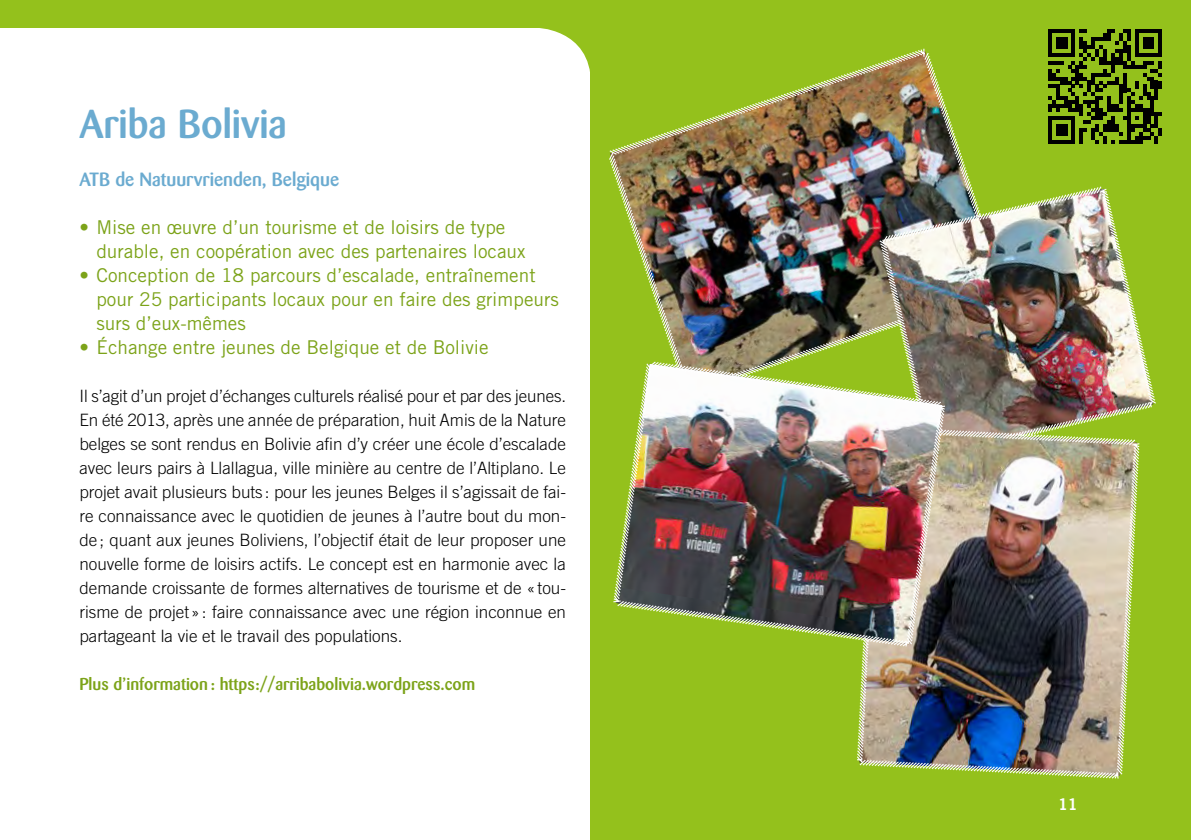
<style>
.page{position:relative;width:1191px;height:840px;background:#fff}
.page>*{position:absolute;margin:0;border:0;box-sizing:border-box;transform-origin:0 0}
.Überschrift_1{font:500 40px "Barmeno Pro";color:#6babd0}
.Fließtext_Punktelis{font:19px/24px "Trade Gothic LT Pro";color:#7ca319}
.Organisation{font:500 19px "Barmeno Pro";color:#6babd0}
.Fließtext_1__Zeile{font:300 17px/24px "Trade Gothic LT Pro";color:#000;text-align:justify}
.Infos_Links{font:500 17px "Barmeno Pro";color:#7ca319}
.t1{font:16px "Trade Gothic Bold Two";color:#fff}
</style>
<div class="page">
<div style="left:591px;top:0;width:600px;height:839px;background:#94c11c"></div>
<div style="left:0;top:0;width:1191px;height:28px;background:#94c11c"></div>
<img style="left:609px;top:48px;width:363px;height:312px">
<svg style="left:540px;top:28px;width:107px;height:56px"></svg>
<svg style="left:1048px;top:29px;width:114px;height:115px"></svg>
<img style="left:878px;top:185px;width:278px;height:240px">
<img style="left:857px;top:425px;width:283px;height:354px">
<img style="left:613px;top:360px;width:333px;height:287px">
<p class="Überschrift_1" style="left:79px;top:98px;width:209px">Ariba Bolivia</p>
<p class="Organisation" style="left:79px;top:166px;width:261px">ATB de Natuurvrienden, Belgique</p>
<p class="Fließtext_Punktelis" style="left:96px;top:214px;width:431px;text-indent:-17px">• Mise en œuvre d’un tourisme et de loisirs de type durable, en coopération avec des partenaires locaux</p>
<p class="Fließtext_Punktelis" style="left:96px;top:262px;width:464px;text-indent:-17px">• Conception de 18 parcours d’escalade, entraînement pour 25 participants locaux pour en faire des grimpeurs surs d’eux-mêmes</p>
<p class="Fließtext_Punktelis" style="left:79px;top:334px;width:411px">• Échange entre jeunes de Belgique et de Bolivie</p>
<p class="Fließtext_1__Zeile" style="left:79px;top:383px;width:488px">Il s’agit d’un projet d’échanges culturels réalisé pour et par des jeunes.<br>En été 2013, après une année de préparation, huit Amis de la Nature belges se sont rendus en Bolivie afin d’y créer une école d’escalade avec leurs pairs à Llallagua, ville minière au centre de l’Altiplano. Le projet avait plusieurs buts : pour les jeunes Belges il s’agissait de fai&shy;re connaissance avec le quotidien de jeunes à l’autre bout du mon&shy;de; quant aux jeunes Boliviens, l’objectif était de leur proposer une nouvelle forme de loisirs actifs. Le concept est en harmonie avec la demande croissante de formes alternatives de tourisme et de « tou&shy;risme de projet »: faire connaissance avec une région inconnue en partageant la vie et le travail des populations.</p>
<p class="Infos_Links" style="left:79px;top:672px;width:397px">Plus d’information: https://arribabolivia.wordpress.com</p>
<p class="t1" style="left:1058px;top:794px;width:21px">11</p>
</div>
